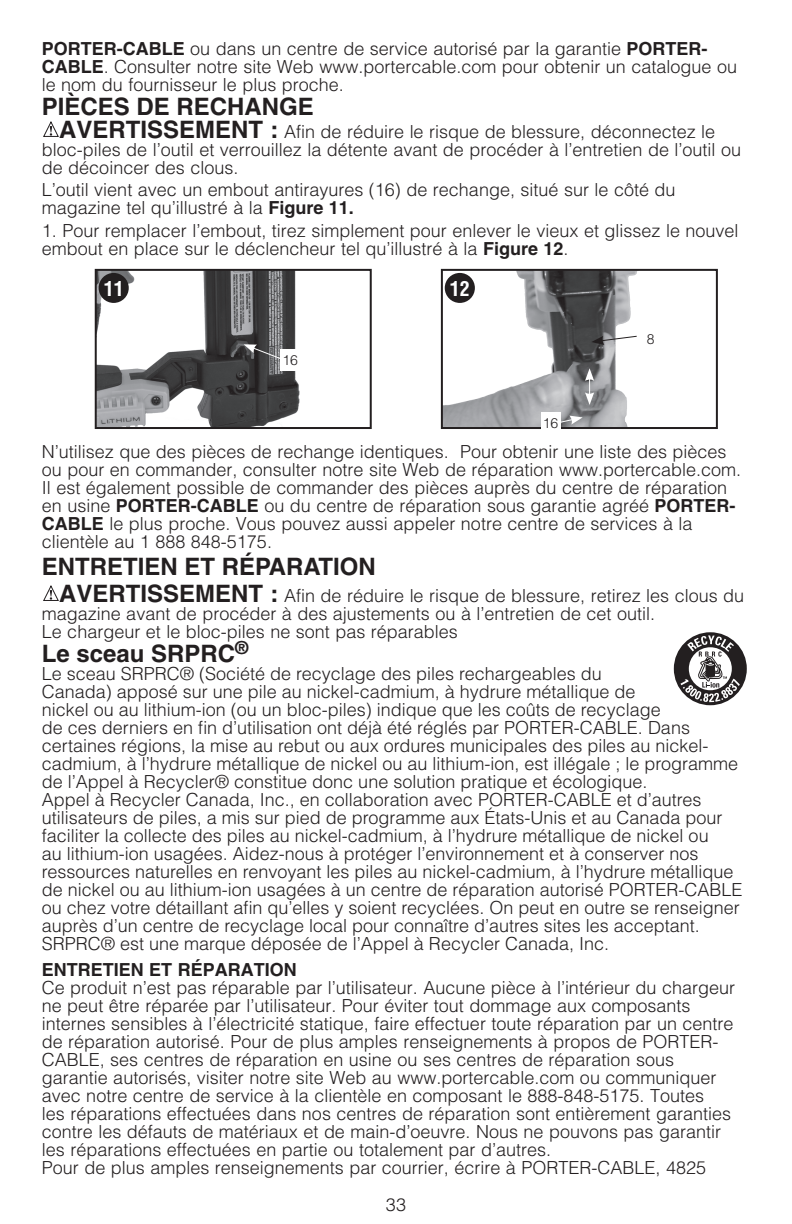
<style>
.page{position:relative;width:792px;height:1224px;background:#fff}
.page>*{position:absolute;margin:0;border:0;box-sizing:border-box;transform-origin:0 0}
.t1{font:700 24px "Helvetica";color:#231f20}
.t2{font:700 condensed 20px "Helvetica";color:#fff}
.t3{font:300 18px/18px "Helvetica";color:#231f20}
.t4{font:700 18px "Helvetica";color:#231f20}
.t5{font:300 14px "Helvetica";color:#231f20}
.s1{font-weight:700}
.s2{font-weight:700;font-size:24px}
</style>
<div class="page">
<svg style="left:43px;top:121px;width:16px;height:16px"></svg>
<svg style="left:43px;top:585px;width:16px;height:16px"></svg>
<img style="left:98px;top:272px;width:202px;height:154px">
<div style="left:95px;top:269px;width:277px;height:160px;border:2px solid #231f20"></div>
<div style="left:99px;top:273px;width:30px;height:30px;background:#231f20;border-radius:50%"></div>
<svg style="left:244px;top:344px;width:39px;height:16px"></svg>
<div style="left:280px;top:349px;width:20px;height:22px;background:#fff"></div>
<img style="left:444px;top:272px;width:193px;height:154px">
<div style="left:441px;top:269px;width:277px;height:160px;border:2px solid #231f20"></div>
<div style="left:445px;top:273px;width:30px;height:30px;background:#231f20;border-radius:50%"></div>
<svg style="left:591px;top:335px;width:46px;height:10px"></svg>
<svg style="left:561px;top:416px;width:22px;height:9px"></svg>
<div style="left:541px;top:412px;width:20px;height:21px;background:#fff"></div>
<svg style="left:585px;top:368px;width:9px;height:37px"></svg>
<div style="left:675px;top:633px;width:71px;height:71px;background:#231f20;border-radius:50%"></div>
<div style="left:674px;top:632px;width:73px;height:73px;border:2px solid #231f20;border-radius:50%"></div>
<svg style="left:680px;top:635px;width:60px;height:67px"></svg>
<p class="t3" style="left:42px;top:39px;width:697px"><span class="s1">PORTER-CABLE</span> ou dans un centre de service autorisé par la garantie <span class="s1">PORTER-<br>CABLE</span> . Consulter notre site Web www.portercable.com pour obtenir un catalogue ou le nom du fournisseur le plus proche.</p>
<h1 class="t1" style="left:42px;top:91px;width:40px">PIÈCE</h1>
<h1 class="t1" style="left:114px;top:91px;width:199px">S DE RECHANGE</h1>
<p class="t3" style="left:42px;top:122px;width:701px;text-indent:17px"><span class="s2">AVERTISSEMENT :</span> Afin de réduire le risque de blessure, déconnectez le bloc-piles de l’outil et verrouillez la détente avant de procéder à l’entretien de l’outil ou de décoincer des clous.</p>
<p class="t3" style="left:42px;top:181px;width:635px">L’outil vient avec un embout antirayures (16) de rechange, situé sur le côté du magazine tel qu’illustré à la <span class="s1">Figure 11.</span></p>
<p class="t3" style="left:42px;top:221px;width:698px">1. Pour remplacer l’embout, tirez simplement pour enlever le vieux et glissez le nouvel embout en place sur le déclencheur tel qu’illustré à la <span class="s1">Figure 12</span>.</p>
<p class="t2" style="left:104px;top:276px;width:21px">11</p>
<p class="t5" style="left:282px;top:352px;width:17px">16</p>
<p class="t2" style="left:450px;top:276px;width:21px">12</p>
<p class="t5" style="left:543px;top:414px;width:17px">16</p>
<p class="t5" style="left:647px;top:330px;width:9px">8</p>
<p class="t3" style="left:42px;top:442px;width:701px">N’utilisez que des pièces de rechange identiques. Pour obtenir une liste des pièces ou pour en commander, consulter notre site Web de réparation www.portercable.com.<br>Il est également possible de commander des pièces auprès du centre de réparation en usine <span class="s1">PORTER-CABLE</span> ou du centre de réparation sous garantie agréé <span class="s1">PORTER-CABLE</span> le plus proche. Vous pouvez aussi appeler notre centre de services à la clientèle au 1 888 848-5175.</p>
<h1 class="t1" style="left:42px;top:552px;width:336px">ENTRETIEN ET RÉPARATION</h1>
<p class="t3" style="left:42px;top:586px;width:704px;text-indent:17px"><span class="s2">AVERTISSEMENT :</span> Afin de réduire le risque de blessure, retirez les clous du magazine avant de procéder à des ajustements ou à l’entretien de cet outil.<br>Le chargeur et le bloc-piles ne sont pas réparables</p>
<h1 class="t1" style="left:42px;top:639px;width:208px">Le sceau SRPRC<sup>®</sup></h1>
<p class="t3" style="left:42px;top:664px;width:702px">Le sceau SRPRC® (Société de recyclage des piles rechargeables du<br>Canada) apposé sur une pile au nickel-cadmium, à hydrure métallique de<br>nickel ou au lithium-ion (ou un bloc-piles) indique que les coûts de recyclage<br>de ces derniers en fin d’utilisation ont déjà été réglés par PORTER-CABLE. Dans certaines régions, la mise au rebut ou aux ordures municipales des piles au nickel&shy;cadmium, à l’hydrure métallique de nickel ou au lithium-ion, est illégale ; le programme de l’Appel à Recycler® constitue donc une solution pratique et écologique.<br>Appel à Recycler Canada, Inc., en collaboration avec PORTER-CABLE et d’autres utilisateurs de piles, a mis sur pied de programme aux États-Unis et au Canada pour faciliter la collecte des piles au nickel-cadmium, à l’hydrure métallique de nickel ou<br>au lithium-ion usagées. Aidez-nous à protéger l’environnement et à conserver nos ressources naturelles en renvoyant les piles au nickel-cadmium, à l’hydrure métallique de nickel ou au lithium-ion usagées à un centre de réparation autorisé PORTER-CABLE ou chez votre détaillant afin qu’elles y soient recyclées. On peut en outre se renseigner auprès d’un centre de recyclage local pour connaître d’autres sites les acceptant.<br>SRPRC® est une marque déposée de l’Appel à Recycler Canada, Inc.</p>
<p class="t4" style="left:42px;top:958px;width:257px">ENTRETIEN ET RÉPARATION</p>
<p class="t3" style="left:42px;top:978px;width:695px">Ce produit n’est pas réparable par l’utilisateur. Aucune pièce à l’intérieur du chargeur ne peut être réparée par l’utilisateur. Pour éviter tout dommage aux composants internes sensibles à l’électricité statique, faire effectuer toute réparation par un centre de réparation autorisé. Pour de plus amples renseignements à propos de PORTER-CABLE, ses centres de réparation en usine ou ses centres de réparation sous garantie autorisés, visiter notre site Web au www.portercable.com ou communiquer avec notre centre de service à la clientèle en composant le 888-848-5175. Toutes<br>les réparations effectuées dans nos centres de réparation sont entièrement garanties contre les défauts de matériaux et de main-d’oeuvre. Nous ne pouvons pas garantir les réparations effectuées en partie ou totalement par d’autres.<br>Pour de plus amples renseignements par courrier, écrire à PORTER-CABLE, 4825</p>
<p class="t3" style="left:386px;top:1196px;width:22px">33</p>
</div>
